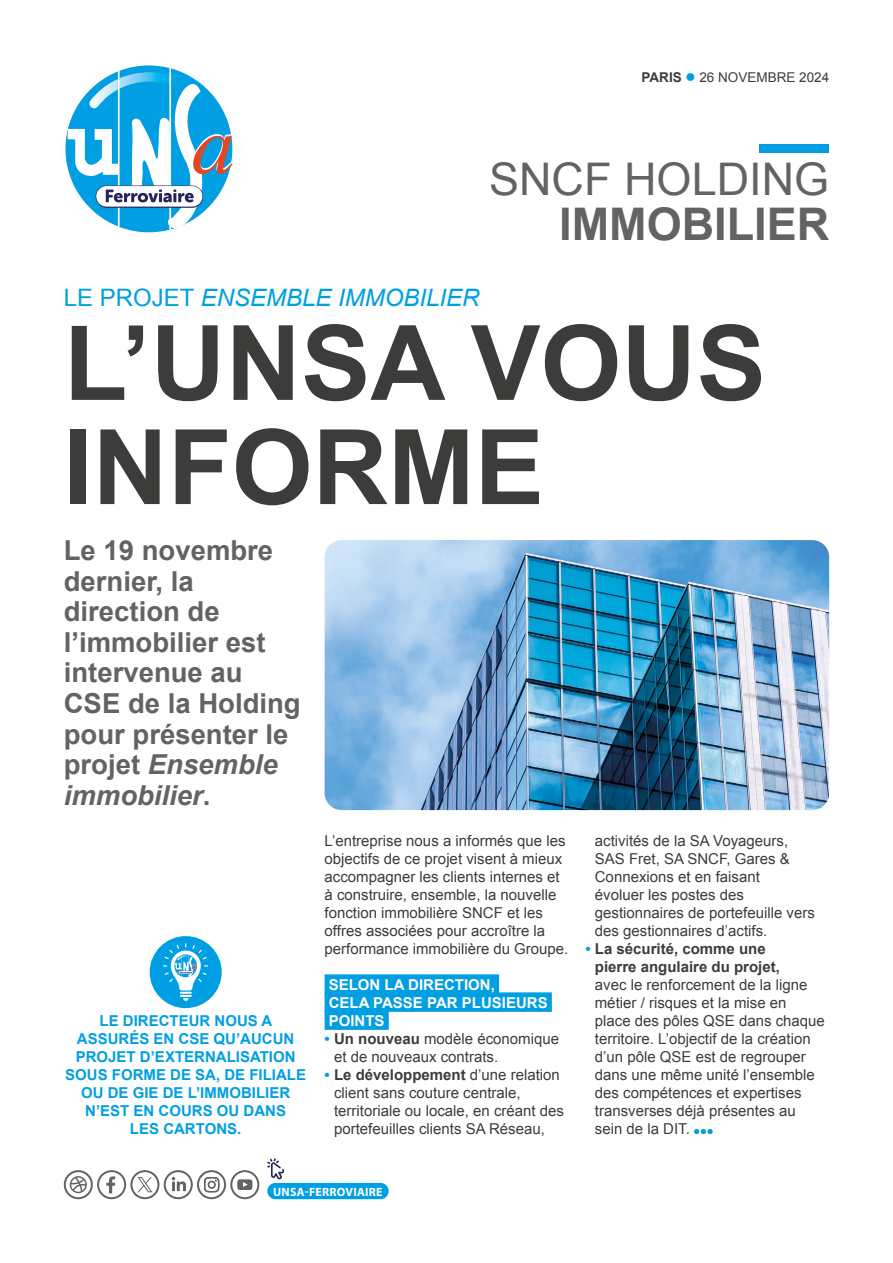
<style>
.page{position:relative;width:893px;height:1263px;background:#fff}
.page>*{position:absolute;margin:0;border:0;box-sizing:border-box;transform-origin:0 0}
.t1{font:700 104.1px/104.1px "Arial";color:#3c3c3b}
.t2{font:45px "Arial";color:#646363}
.t3{font:700 45px "Arial";color:#646363}
.t4{font:700 27.45px/30.6px "Arial";color:#646363}
.t5{font:italic 24px "Arial";color:#009fe3}
.t6{font:15px/18px "Arial";color:#3c3c3b}
.t7{font:700 15px/18px "Arial";color:#009fe3;text-align:center}
.t8{font:700 15px/18px "Arial";color:#fff}
.t9{font:700 15px/18px "Arial";color:#3c3c3b}
.t10{font:13.5px "Arial";color:#3c3c3b}
.t11{font:700 12px "Myriad Pro";letter-spacing:.02em;color:#fff}
.s1{font-weight:700}
.s2{color:#009fe3}
.s3{font-style:normal}
.s4{font-style:italic}
.s5{font-weight:700;color:#009fe3}
</style>
<div class="page">
<svg style="left:65px;top:65px;width:168px;height:168px"></svg>
<div style="left:759px;top:144px;width:70px;height:8px;background:#009fe3"></div>
<svg style="left:267px;top:1158px;width:17px;height:22px"></svg>
<svg style="left:64px;top:1170px;width:195px;height:29px"></svg>
<div style="left:267px;top:1183px;width:122px;height:16px;background:#009fe3;border-radius:8px"></div>
<div style="left:325px;top:974px;width:174px;height:20px;background:#009fe3"></div>
<div style="left:325px;top:992px;width:227px;height:20px;background:#009fe3"></div>
<div style="left:325px;top:1010px;width:64px;height:20px;background:#009fe3"></div>
<svg style="left:694px;top:1129px;width:19px;height:5px"></svg>
<div style="left:150px;top:936px;width:72px;height:72px;background:#009fe3;border-radius:50%"></div>
<svg style="left:163px;top:943px;width:45px;height:58px"></svg>
<img style="left:325px;top:540px;width:504px;height:270px">
<p class="t10" style="left:641px;top:69px;width:189px"><span class="s1">PARIS</span> <span class="s2">●</span> 26 NOVEMBRE 2024</p>
<h2 class="t2" style="left:489px;top:149px;width:342px">SNCF HOLDING</h2>
<h2 class="t3" style="left:559px;top:194px;width:271px">IMMOBILIER</h2>
<h3 class="t5" style="left:64px;top:282px;width:417px"><span class="s3">LE PROJET</span> ENSEMBLE IMMOBILIER</h3>
<h1 class="t1" style="left:64px;top:315px;width:704px">L’UNSA VOUS<br>INFORME</h1>
<h3 class="t4" style="left:64px;top:536px;width:238px">Le 19 novembre dernier, la direction de l’immobilier est intervenue au<br>CSE de la Holding pour présenter le projet <span class="s4">Ensemble immobilier</span>.</h3>
<p class="t7" style="left:65px;top:1012px;width:242px">LE DIRECTEUR NOUS A<br>ASSURÉS EN CSE QU’AUCUN<br>PROJET D’EXTERNALISATION<br>SOUS FORME DE SA, DE FILIALE<br>OU DE GIE DE L’IMMOBILIER<br>N’EST EN COURS OU DANS<br>LES CARTONS.</p>
<p class="t6" style="left:325px;top:832px;width:245px">L’entreprise nous a informés que les objectifs de ce projet visent à mieux accompagner les clients internes et à construire, ensemble, la nouvelle fonction immobilière SNCF et les offres associées pour accroître la performance immobilière du Groupe.</p>
<p class="t8" style="left:329px;top:976px;width:220px">SELON LA DIRECTION,<br>CELA PASSE PAR PLUSIEURS<br>POINTS</p>
<p class="t6" style="left:334px;top:1030px;width:227px;text-indent:-9px"><span class="s5">•</span> <span class="s1">Un nouveau</span> modèle économique et de nouveaux contrats.</p>
<p class="t6" style="left:334px;top:1066px;width:232px;text-indent:-9px"><span class="s5">•</span> <span class="s1">Le développement</span> d’une relation client sans couture centrale, territoriale ou locale, en créant des portefeuilles clients SA Réseau,</p>
<p class="t6" style="left:595px;top:832px;width:222px">activités de la SA Voyageurs,<br>SAS Fret, SA SNCF, Gares &amp;<br>Connexions et en faisant<br>évoluer les postes des gestionnaires de portefeuille vers des gestionnaires d’actifs.</p>
<p class="t9" style="left:595px;top:940px;width:187px;text-indent:-9px"><span class="s2">•</span> La sécurité, comme une pierre angulaire du projet,</p>
<p class="t6" style="left:595px;top:976px;width:232px">avec le renforcement de la ligne métier / risques et la mise en place des pôles QSE dans chaque territoire. L’objectif de la création d’un pôle QSE est de regrouper dans une même unité l’ensemble des compétences et expertises transverses déjà présentes au sein de la DIT.</p>
<p class="t11" style="left:273px;top:1184px;width:111px">UNSA-FERROVIAIRE</p>
</div>
